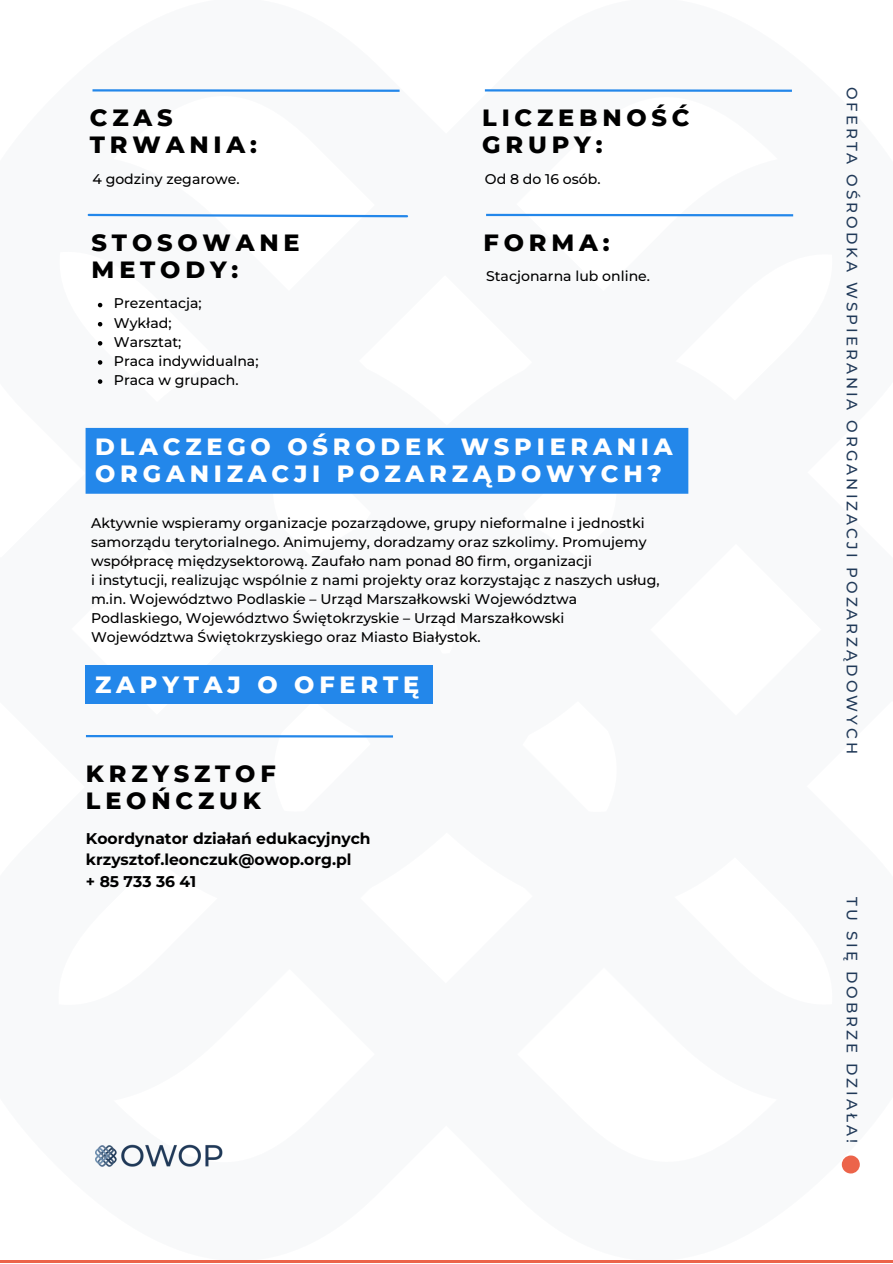
<style>
.page{position:relative;width:893px;height:1264px;background:#fff}
.page>*{position:absolute;margin:0;border:0;box-sizing:border-box;transform-origin:0 0}
.t1{font:800 24px/27px "Montserrat";letter-spacing:.2em;color:#000}
.t2{font:800 24px/27px "Montserrat";letter-spacing:.2em;color:#fff}
.t3{font:700 15.6px "Montserrat";color:#000}
.t4{font:500 15px "Montserrat";letter-spacing:.2em;color:#203958}
.t5{font:500 14.1px/19px "Montserrat";color:#000}
</style>
<div class="page">
<hr style="left:485px;top:89px;width:306px;height:3px;background:#2387ea">
<hr style="left:92px;top:89px;width:307px;height:3px;background:#2387ea">
<img style="left:96px;top:1144px;width:127px;height:23px">
<svg style="left:841px;top:1155px;width:18px;height:18px"></svg>
<hr style="left:0;top:1260px;width:892px;height:2px;background:#ec644a">
<hr style="left:86px;top:735px;width:307px;height:2px;background:#2387ea">
<div style="left:86px;top:665px;width:347px;height:39px;background:#2387ea"></div>
<div style="left:86px;top:428px;width:602px;height:66px;background:#2387ea"></div>
<svg style="left:87px;top:213px;width:322px;height:5px"></svg>
<svg style="left:98px;top:303px;width:4px;height:4px"></svg>
<svg style="left:98px;top:322px;width:4px;height:4px"></svg>
<svg style="left:98px;top:341px;width:4px;height:4px"></svg>
<svg style="left:98px;top:360px;width:4px;height:5px"></svg>
<svg style="left:98px;top:379px;width:4px;height:5px"></svg>
<hr style="left:486px;top:214px;width:307px;height:2px;background:#2387ea">
<p class="t1" style="left:90px;top:104px;width:84px">CZAS</p>
<p class="t1" style="left:90px;top:131px;width:168px">TRWANIA:</p>
<p class="t5" style="left:92px;top:169px;width:148px">4 godziny zegarowe.</p>
<p class="t1" style="left:92px;top:229px;width:209px">STOSOWANE<br>METODY:</p>
<p class="t5" style="left:114px;top:294px;width:89px">Prezentacja;</p>
<p class="t5" style="left:114px;top:313px;width:59px">Wykład;</p>
<p class="t5" style="left:114px;top:332px;width:69px">Warsztat;</p>
<p class="t5" style="left:114px;top:351px;width:146px">Praca indywidualna;</p>
<p class="t5" style="left:114px;top:370px;width:126px">Praca w grupach.</p>
<p class="t1" style="left:482px;top:104px;width:209px">LICZEBNOŚĆ<br>GRUPY:</p>
<p class="t5" style="left:485px;top:169px;width:117px">Od 8 do 16 osób.</p>
<p class="t1" style="left:483px;top:229px;width:127px">FORMA:</p>
<p class="t5" style="left:486px;top:267px;width:165px">Stacjonarna lub online.</p>
<p class="t2" style="left:95px;top:433px;width:579px">DLACZEGO OŚRODEK WSPIERANIA<br>ORGANIZACJI POZARZĄDOWYCH?</p>
<p class="t5" style="left:91px;top:513px;width:557px">Aktywnie wspieramy organizacje pozarządowe, grupy nieformalne i jednostki samorządu terytorialnego. Animujemy, doradzamy oraz szkolimy. Promujemy współpracę międzysektorową. Zaufało nam ponad 80 firm, organizacji</p>
<p class="t5" style="left:91px;top:570px;width:570px">i instytucji, realizując wspólnie z nami projekty oraz korzystając z naszych usług, m.in. Województwo Podlaskie – Urząd Marszałkowski Województwa Podlaskiego, Województwo Świętokrzyskie – Urząd Marszałkowski Województwa Świętokrzyskiego oraz Miasto Białystok.</p>
<p class="t2" style="left:95px;top:670px;width:325px">ZAPYTAJ O OFERTĘ</p>
<p class="t1" style="left:86px;top:759px;width:191px">KRZYSZTOF<br>LEOŃCZUK</p>
<p class="t3" style="left:86px;top:829px;width:286px">Koordynator działań edukacyjnych</p>
<p class="t3" style="left:86px;top:850px;width:267px">krzysztof.leonczuk@owop.org.pl</p>
<p class="t3" style="left:86px;top:871px;width:112px">+ 85 733 36 41</p>
<p class="t4" style="left:861px;top:87px;width:668px;rotate:90deg">OFERTA OŚRODKA WSPIERANIA ORGANIZACJI POZARZĄDOWYCH</p>
<p class="t4" style="left:861px;top:897px;width:247px;rotate:90deg">TU SIĘ DOBRZE DZIAŁA!</p>
</div>
